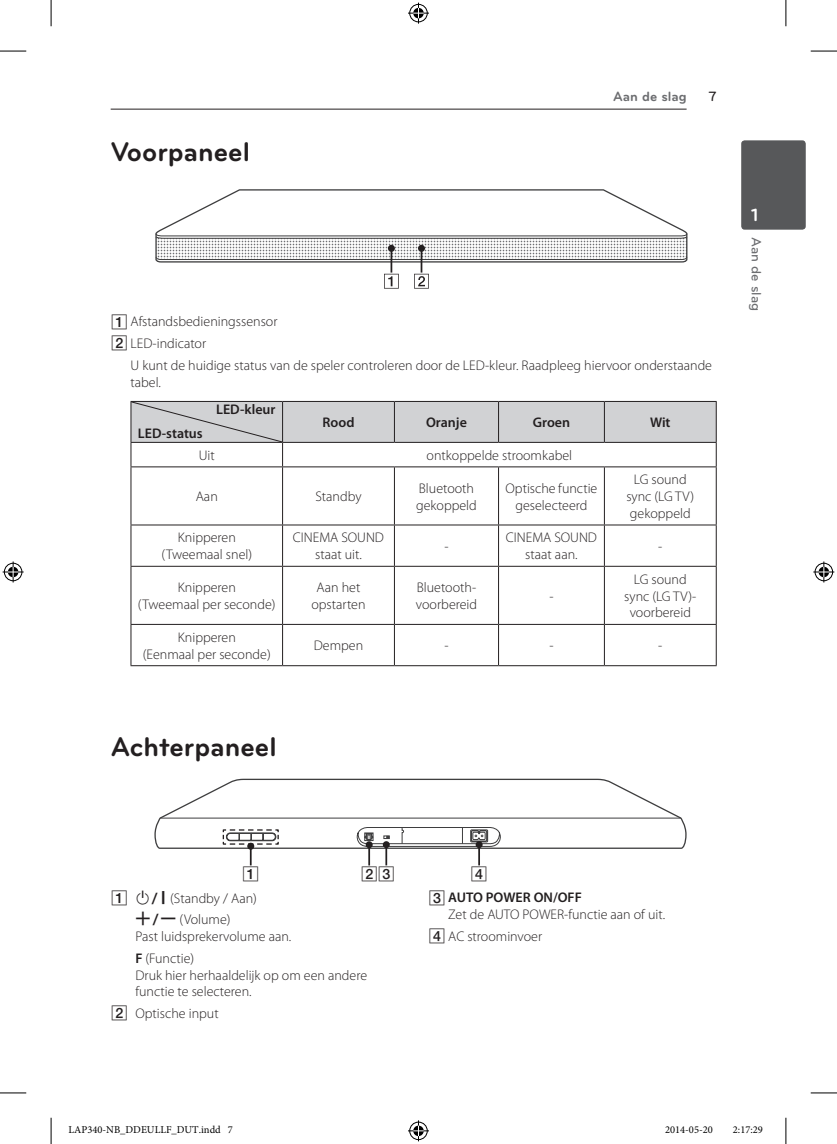
<style>
.page{position:relative;width:837px;height:1144px;background:#fff}
.page>*{position:absolute;margin:0;border:0;box-sizing:border-box;transform-origin:0 0}
.t1{font:700 28px "Bryant LG";color:#231f20}
.t2{font:700 18.38px "Bryant LG";color:#fff}
.t3{font:300 14px/16.8px "Myriad Pro";color:#231f20;text-align:center}
.t4{font:600 14px "Myriad Pro";color:#231f20}
.t5{font:700 14px "Bryant LG";color:#6c6d70}
.t6{font:500 14px "Bryant LG";color:#6c6d70}
.t7{font:14px "UPSYS Boxed Number";color:#231f20}
.t8{font:500 14px "Bryant LG";color:#231f20}
.t9{font:10.5px "Minion Pro";color:#000}
.s1{font-family:"UPSYS Boxed Number";font-weight:400}
.s2{font-family:"UPSYS Common";font-weight:400}
.s3{font-family:"UPSYS Font 2013 Basic";font-weight:400}
.s4{font-weight:600}
</style>
<div class="page">
<hr style="left:111px;top:109px;width:575px;height:1px;background:#231f20">
<div style="left:741px;top:140px;width:64px;height:90px;background:#57585a;border-radius:3px"></div>
<hr style="left:130px;top:466px;width:152px;height:1px;background:#231f20">
<hr style="left:130px;top:467px;width:1px;height:57px;background:#231f20">
<hr style="left:282px;top:466px;width:112px;height:1px;background:#231f20">
<hr style="left:282px;top:467px;width:1px;height:57px;background:#231f20">
<hr style="left:394px;top:466px;width:104px;height:1px;background:#231f20">
<hr style="left:394px;top:467px;width:1px;height:57px;background:#231f20">
<hr style="left:498px;top:466px;width:106px;height:1px;background:#231f20">
<hr style="left:498px;top:467px;width:1px;height:57px;background:#231f20">
<hr style="left:604px;top:466px;width:112px;height:1px;background:#231f20">
<hr style="left:603px;top:467px;width:1px;height:57px;background:#231f20">
<hr style="left:715px;top:467px;width:1px;height:57px;background:#231f20">
<hr style="left:130px;top:524px;width:152px;height:1px;background:#231f20">
<hr style="left:130px;top:525px;width:1px;height:41px;background:#231f20">
<hr style="left:282px;top:524px;width:112px;height:1px;background:#231f20">
<hr style="left:282px;top:525px;width:1px;height:41px;background:#231f20">
<hr style="left:394px;top:525px;width:1px;height:41px;background:#231f20">
<hr style="left:498px;top:525px;width:1px;height:41px;background:#231f20">
<hr style="left:603px;top:525px;width:1px;height:41px;background:#231f20">
<hr style="left:715px;top:525px;width:1px;height:41px;background:#231f20">
<hr style="left:130px;top:566px;width:152px;height:1px;background:#231f20">
<hr style="left:130px;top:567px;width:1px;height:57px;background:#231f20">
<hr style="left:282px;top:566px;width:112px;height:1px;background:#231f20">
<hr style="left:282px;top:567px;width:1px;height:57px;background:#231f20">
<hr style="left:394px;top:566px;width:104px;height:1px;background:#231f20">
<hr style="left:394px;top:567px;width:1px;height:57px;background:#231f20">
<hr style="left:498px;top:566px;width:106px;height:1px;background:#231f20">
<hr style="left:498px;top:567px;width:1px;height:57px;background:#231f20">
<hr style="left:604px;top:566px;width:112px;height:1px;background:#231f20">
<hr style="left:603px;top:567px;width:1px;height:57px;background:#231f20">
<hr style="left:715px;top:567px;width:1px;height:57px;background:#231f20">
<hr style="left:130px;top:624px;width:152px;height:1px;background:#231f20">
<hr style="left:130px;top:625px;width:1px;height:40px;background:#231f20">
<hr style="left:282px;top:624px;width:112px;height:1px;background:#231f20">
<hr style="left:282px;top:625px;width:1px;height:40px;background:#231f20">
<hr style="left:394px;top:624px;width:104px;height:1px;background:#231f20">
<hr style="left:394px;top:625px;width:1px;height:40px;background:#231f20">
<hr style="left:498px;top:624px;width:106px;height:1px;background:#231f20">
<hr style="left:498px;top:625px;width:1px;height:40px;background:#231f20">
<hr style="left:604px;top:624px;width:112px;height:1px;background:#231f20">
<hr style="left:603px;top:625px;width:1px;height:40px;background:#231f20">
<hr style="left:715px;top:625px;width:1px;height:40px;background:#231f20">
<hr style="left:130px;top:665px;width:152px;height:1px;background:#231f20">
<hr style="left:282px;top:665px;width:112px;height:1px;background:#231f20">
<hr style="left:394px;top:665px;width:104px;height:1px;background:#231f20">
<hr style="left:498px;top:665px;width:106px;height:1px;background:#231f20">
<hr style="left:604px;top:665px;width:112px;height:1px;background:#231f20">
<hr style="left:394px;top:524px;width:104px;height:1px;background:#231f20">
<hr style="left:498px;top:524px;width:106px;height:1px;background:#231f20">
<hr style="left:604px;top:524px;width:112px;height:1px;background:#231f20">
<svg style="left:130px;top:401px;width:586px;height:65px"></svg>
<svg style="left:155px;top:189px;width:532px;height:74px"></svg>
<hr style="left:420px;top:248px;width:2px;height:25px;background:#231f20">
<div style="left:418px;top:245px;width:7px;height:7px;background:#231f20;border-radius:50%"></div>
<hr style="left:390px;top:248px;width:2px;height:25px;background:#231f20">
<div style="left:388px;top:245px;width:7px;height:7px;background:#231f20;border-radius:50%"></div>
<svg style="left:414px;top:274px;width:15px;height:15px"></svg>
<svg style="left:384px;top:274px;width:15px;height:15px"></svg>
<svg style="left:154px;top:779px;width:532px;height:86px"></svg>
<svg style="left:0;top:51px;width:26px;height:1px"></svg>
<svg style="left:810px;top:51px;width:26px;height:1px"></svg>
<svg style="left:0;top:1092px;width:26px;height:1px"></svg>
<svg style="left:810px;top:1092px;width:26px;height:1px"></svg>
<svg style="left:51px;top:0;width:1px;height:26px"></svg>
<svg style="left:51px;top:1118px;width:1px;height:26px"></svg>
<svg style="left:785px;top:0;width:1px;height:26px"></svg>
<svg style="left:785px;top:1118px;width:1px;height:26px"></svg>
<svg style="left:408px;top:3px;width:21px;height:21px"></svg>
<svg style="left:408px;top:1120px;width:21px;height:21px"></svg>
<svg style="left:3px;top:561px;width:21px;height:21px"></svg>
<svg style="left:813px;top:561px;width:21px;height:21px"></svg>
<div style="left:707px;top:1126px;width:5px;height:8px;border:1px solid #fff;border-radius:50%"></div>
<svg style="left:707px;top:1126px;width:4px;height:8px"></svg>
<h1 class="t1" style="left:111px;top:135px;width:141px">Voorpaneel</h1>
<p class="t5" style="left:613px;top:88px;width:75px">Aan de slag</p>
<p class="t8" style="left:708px;top:88px;width:10px">7</p>
<p class="t3" style="left:111px;top:311px;width:168px;line-height:21.7px;text-align:left"><span class="s1">A</span> Afstandsbedieningssensor<br><span class="s1">B</span> LED-indicator</p>
<p class="t3" style="left:130px;top:357px;width:583px;text-align:left">U kunt de huidige status van de speler controleren door de LED-kleur. Raadpleeg hiervoor onderstaande tabel.</p>
<p class="t4" style="left:216px;top:401px;width:61px">LED-kleur</p>
<p class="t4" style="left:138px;top:424px;width:66px">LED-status</p>
<p class="t4" style="left:322px;top:413px;width:33px">Rood</p>
<p class="t4" style="left:426px;top:413px;width:42px">Oranje</p>
<p class="t4" style="left:532px;top:413px;width:39px">Groen</p>
<p class="t4" style="left:650px;top:413px;width:22px">Wit</p>
<p class="t3" style="left:199px;top:447px;width:18px">Uit</p>
<p class="t3" style="left:426px;top:447px;width:147px">ontkoppelde stroomkabel</p>
<p class="t3" style="left:196px;top:488px;width:24px">Aan</p>
<p class="t3" style="left:315px;top:488px;width:48px">Standby</p>
<p class="t3" style="left:416px;top:480px;width:62px;text-align:left">Bluetooth gekoppeld</p>
<p class="t3" style="left:505px;top:480px;width:93px">Optische functie geselecteerd</p>
<p class="t3" style="left:626px;top:471px;width:69px">LG sound sync (LG TV) gekoppeld</p>
<p class="t3" style="left:161px;top:529px;width:92px">Knipperen (Tweemaal snel)</p>
<p class="t3" style="left:293px;top:529px;width:92px">CINEMA SOUND staat uit.</p>
<p class="t3" style="left:506px;top:529px;width:92px">CINEMA SOUND staat aan.</p>
<p class="t3" style="left:444px;top:538px;width:6px">-</p>
<p class="t3" style="left:658px;top:538px;width:6px">-</p>
<p class="t3" style="left:138px;top:579px;width:139px">Knipperen<br>(Tweemaal per seconde)</p>
<p class="t3" style="left:311px;top:579px;width:56px">Aan het opstarten</p>
<p class="t3" style="left:416px;top:579px;width:63px;text-align:left">Bluetooth&shy;voorbereid</p>
<p class="t3" style="left:549px;top:587px;width:6px">-</p>
<p class="t3" style="left:624px;top:571px;width:74px">LG sound sync (LG TV)- voorbereid</p>
<p class="t3" style="left:143px;top:629px;width:129px">Knipperen<br>(Eenmaal per seconde)</p>
<p class="t3" style="left:314px;top:637px;width:51px">Dempen</p>
<p class="t3" style="left:444px;top:637px;width:6px">-</p>
<p class="t3" style="left:549px;top:637px;width:6px">-</p>
<p class="t3" style="left:658px;top:637px;width:6px">-</p>
<h1 class="t1" style="left:111px;top:729px;width:167px">Achterpaneel</h1>
<h2 class="t2" style="left:751px;top:204px;width:9px">1</h2>
<p class="t6" style="left:764px;top:237px;width:75px;rotate:90deg">Aan de slag</p>
<p class="t7" style="left:242px;top:867px;width:19px">A</p>
<p class="t7" style="left:361px;top:867px;width:35px">BC</p>
<p class="t7" style="left:470px;top:867px;width:19px">D</p>
<p class="t3" style="left:111px;top:887px;width:148px;line-height:21.7px"><span class="s1">A</span> <span class="s2">1/!</span> (Standby / Aan) <span class="s3">o</span><span class="s2">/</span><span class="s3">p</span> (Volume)</p>
<p class="t3" style="left:135px;top:925px;width:157px;line-height:21.7px;text-align:left">Past luidsprekervolume aan.<br><span class="s4">F</span> (Functie)</p>
<p class="t3" style="left:135px;top:966px;width:233px;text-align:left">Druk hier herhaaldelijk op om een andere functie te selecteren.</p>
<p class="t3" style="left:111px;top:1005px;width:109px"><span class="s1">B</span> Optische input</p>
<p class="t3" style="left:448px;top:889px;width:218px;text-align:left;text-indent:-20px"><span class="s1">C</span> <span class="s4">AUTO POWER ON/OFF<br></span>Zet de AUTO POWER-functie aan of uit.</p>
<p class="t3" style="left:428px;top:928px;width:115px"><span class="s1">D</span> AC stroominvoer</p>
<p class="t9" style="left:69px;top:1123px;width:166px">LAP340-NB_DDEULLF_DUT.indd 7</p>
<p class="t9" style="left:664px;top:1123px;width:49px">2014-05-20</p>
<p class="t9" style="left:732px;top:1123px;width:31px">2:17:29</p>
</div>
